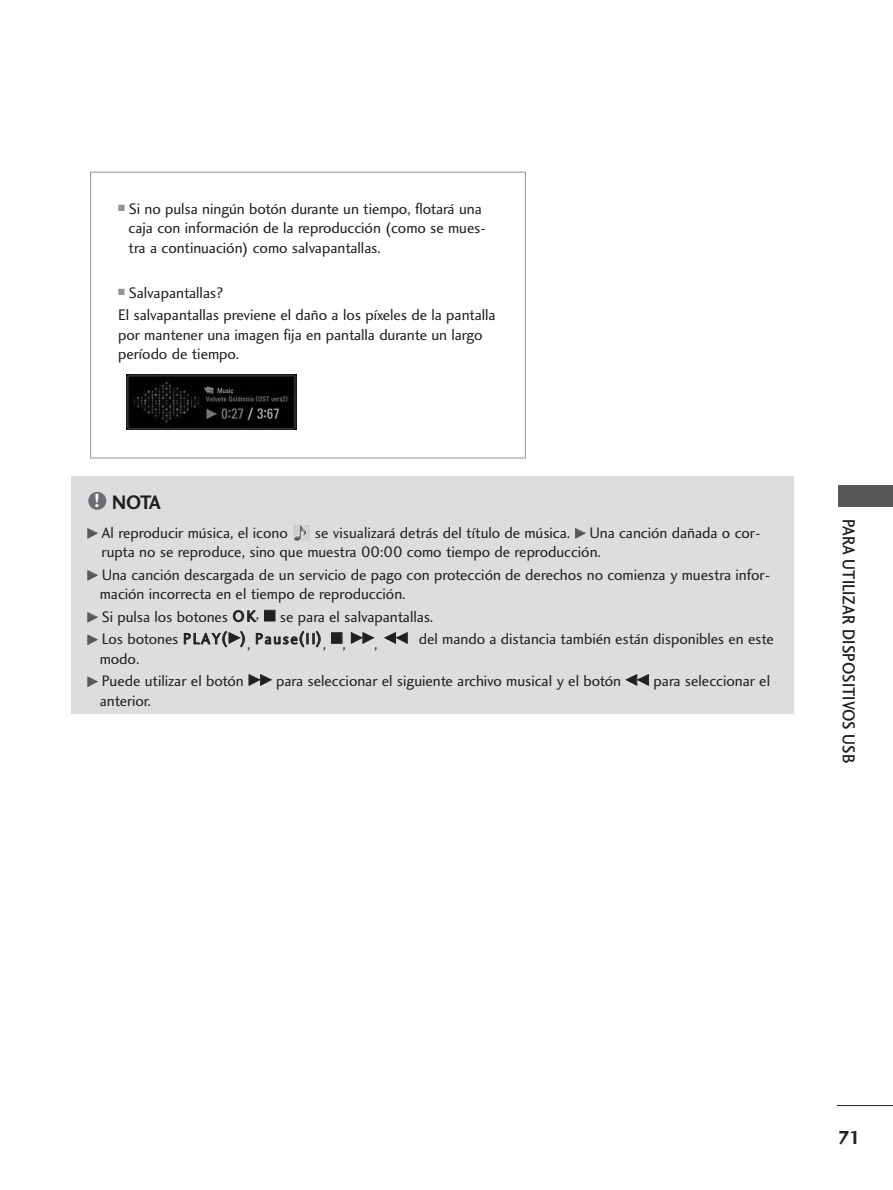
<style>
.page{position:relative;width:893px;height:1190px;background:#fff}
.page>*{position:absolute;margin:0;border:0;box-sizing:border-box;transform-origin:0 0}
.t1{font:20.25px "Charlotte Sans Bold Plain";color:#231f20;scale:.95 1}
.t2{font:19.5px "Charlotte Sans Bold Plain";color:#231f20}
.t3{font:18px "Charlotte Sans Medium Plain";color:#231f20;scale:.9 1}
.t4{font:15.75px/19.5px "Charlotte Sans Book Plain";letter-spacing:-.005em;color:#231f20}
.s1{font-size:19.95px;color:#fff}
.s2{font-family:"FZDING33";font-size:10.5px;color:#57585a}
.s3{font-family:"FZDING33";font-size:12px}
</style>
<div class="page">
<hr style="left:837px;top:1105px;width:55px;height:1px;background:#231f20">
<div style="left:838px;top:485px;width:54px;height:21px;background:#57585a"></div>
<div style="left:90px;top:172px;width:435px;height:286px;border:1px solid #939598"></div>
<div style="left:71px;top:476px;width:723px;height:238px;background:#dcdddf"></div>
<div style="left:88px;top:492px;width:18px;height:18px;background:#6c6d70;border-radius:50%"></div>
<img style="left:293px;top:525px;width:16px;height:15px">
<img style="left:126px;top:374px;width:171px;height:55px">
<p class="t4" style="left:129px;top:200px;width:359px;text-indent:-11px"><sup>■</sup> Si no pulsa ningún botón durante un tiempo, flotará una caja con información de la reproducción (como se mues&shy;tra a continuación) como salvapantallas.</p>
<p class="t4" style="left:118px;top:283px;width:379px;line-height:22.5px"><sup>■</sup> Salvapantallas?<br>El salvapantallas previene el daño a los píxeles de la pantalla</p>
<p class="t4" style="left:118px;top:326px;width:366px">por mantener una imagen fija en pantalla durante un largo período de tiempo.</p>
<p class="t1" style="left:94px;top:494px;width:72px"><span class="s1">!</span> NOTA</p>
<p class="t4" style="left:87px;top:524px;width:202px"><span class="s2">G</span> Al reproducir música, el icono</p>
<p class="t4" style="left:102px;top:524px;width:660px;text-indent:213px">se visualizará detrás del título de música. <span class="s2">G</span> Una canción dañada o cor&shy;rupta no se reproduce, sino que muestra 00:00 como tiempo de reproducción.</p>
<p class="t4" style="left:100px;top:566px;width:672px;text-indent:-13px"><span class="s2">G</span> Una canción descargada de un servicio de pago con protección de derechos no comienza y muestra infor&shy;mación incorrecta en el tiempo de reproducción.</p>
<p class="t4" style="left:87px;top:606px;width:688px;line-height:22.5px"><span class="s2">G</span> Si pulsa los botones OK, <span class="s3">A</span> se para el salvapantallas.<br><span class="s2">G</span> Los botones PLAY(<span class="s3">G</span>), Pause(I I), <span class="s3">A</span>, <span class="s3">GG</span>, <span class="s3">FF</span> del mando a distancia también están disponibles en este</p>
<p class="t4" style="left:87px;top:648px;width:684px;line-height:22.5px;text-indent:13px">modo.<br><span class="s2">G</span> Puede utilizar el botón <span class="s3">GG</span> para seleccionar el siguiente archivo musical y el botón <span class="s3">FF</span> para seleccionar el</p>
<p class="t4" style="left:100px;top:692px;width:53px">anterior.</p>
<p class="t3" style="left:855px;top:519px;width:272px;rotate:90deg">PARA UTILIZAR DISPOSITIVOS USB</p>
<p class="t2" style="left:837px;top:1129px;width:25px">71</p>
</div>
